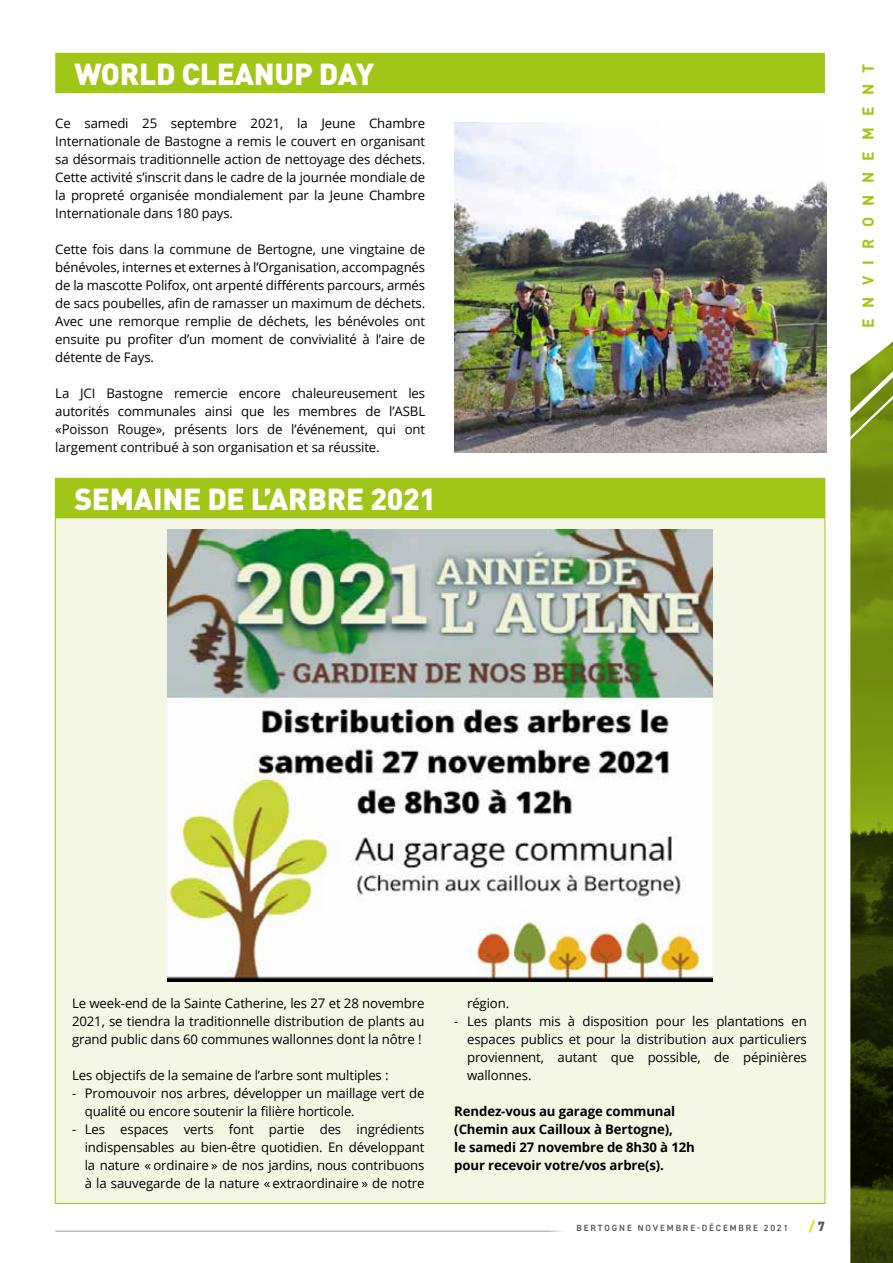
<style>
.page{position:relative;width:893px;height:1263px;background:#fff}
.page>*{position:absolute;margin:0;border:0;box-sizing:border-box;transform-origin:0 0}
.t1{font:900 30px "DIN";letter-spacing:-.01em;color:#fff}
.t2{font:700 15.75px "DIN";letter-spacing:.715em;color:#a2c617}
.t3{font:800 13.5px "DIN2014";color:#ffca00}
.t4{font:13.2px/18px "Open Sans";letter-spacing:-.01em;color:#000;text-align:justify}
.t5{font:700 13.2px/18px "Open Sans";letter-spacing:-.01em;color:#000}
.t6{font:600 9px "DIN2014";letter-spacing:.21em;color:#545352}
.s1{color:#545352}
</style>
<div class="page">
<div style="left:55px;top:478px;width:770px;height:726px;background:#f3f7e4;border:1px solid #a2c617"></div>
<svg style="left:850px;top:342px;width:43px;height:921px;background:#566713"></svg>
<hr style="left:55px;top:1231px;width:516px;height:1px;background:#545352">
<div style="left:55px;top:53px;width:770px;height:40px;background:#a2c617"></div>
<img style="left:167px;top:529px;width:546px;height:452px">
<div style="left:55px;top:478px;width:770px;height:40px;background:#a2c617"></div>
<img style="left:455px;top:122px;width:372px;height:330px">
<h1 class="t1" style="left:74px;top:54px;width:301px">WORLD CLEANUP DAY</h1>
<p class="t4" style="left:55px;top:114px;width:371px">Ce samedi 25 septembre 2021, la Jeune Chambre Internationale de Bastogne a remis le couvert en organisant sa désormais traditionnelle action de nettoyage des déchets.<br>Cette activité s’inscrit dans le cadre de la journée mondiale de la propreté organisée mondialement par la Jeune Chambre Internationale dans 180 pays.</p>
<p class="t4" style="left:55px;top:240px;width:371px">Cette fois dans la commune de Bertogne, une vingtaine de bénévoles, internes et externes à l’Organisation, accompagnés de la mascotte Polifox, ont arpenté différents parcours, armés de sacs poubelles, afin de ramasser un maximum de déchets.<br>Avec une remorque remplie de déchets, les bénévoles ont ensuite pu profiter d’un moment de convivialité à l’aire de détente de Fays.</p>
<p class="t4" style="left:55px;top:384px;width:371px">La JCI Bastogne remercie encore chaleureusement les autorités communales ainsi que les membres de l’ASBL «Poisson Rouge», présents lors de l’événement, qui ont largement contribué à son organisation et sa réussite.</p>
<h1 class="t1" style="left:74px;top:479px;width:363px">SEMAINE DE L’ARBRE 2021</h1>
<p class="t2" style="left:858px;top:328px;width:266px;rotate:-90deg">environnement</p>
<p class="t4" style="left:72px;top:994px;width:354px">Le week-end de la Sainte Catherine, les 27 et 28 novembre 2021, se tiendra la traditionnelle distribution de plants au grand public dans 60 communes wallonnes dont la nôtre !</p>
<p class="t4" style="left:72px;top:1066px;width:318px">Les objectifs de la semaine de l’arbre sont multiples :</p>
<p class="t4" style="left:85px;top:1084px;width:341px;text-indent:-13px">- Promouvoir nos arbres, développer un maillage vert de qualité ou encore soutenir la filière horticole.</p>
<p class="t4" style="left:85px;top:1120px;width:341px;text-indent:-13px">- Les espaces verts font partie des ingrédients indispensables au bien-être quotidien. En développant la nature « ordinaire » de nos jardins, nous contribuons à la sauvegarde de la nature « extraordinaire » de notre</p>
<p class="t4" style="left:467px;top:994px;width:44px">région.</p>
<p class="t4" style="left:467px;top:1012px;width:341px;text-indent:-13px">- Les plants mis à disposition pour les plantations en espaces publics et pour la distribution aux particuliers proviennent, autant que possible, de pépinières wallonnes.</p>
<p class="t5" style="left:454px;top:1102px;width:242px">Rendez-vous au garage communal (Chemin aux Cailloux à Bertogne),<br>le samedi 27 novembre de 8h30 à 12h pour recevoir votre/vos arbre(s).</p>
<p class="t6" style="left:577px;top:1222px;width:213px">BERTOGNE NOVEMBRE-DÉCEMBRE 2021</p>
<p class="t3" style="left:808px;top:1217px;width:18px">/<span class="s1">7</span></p>
</div>
